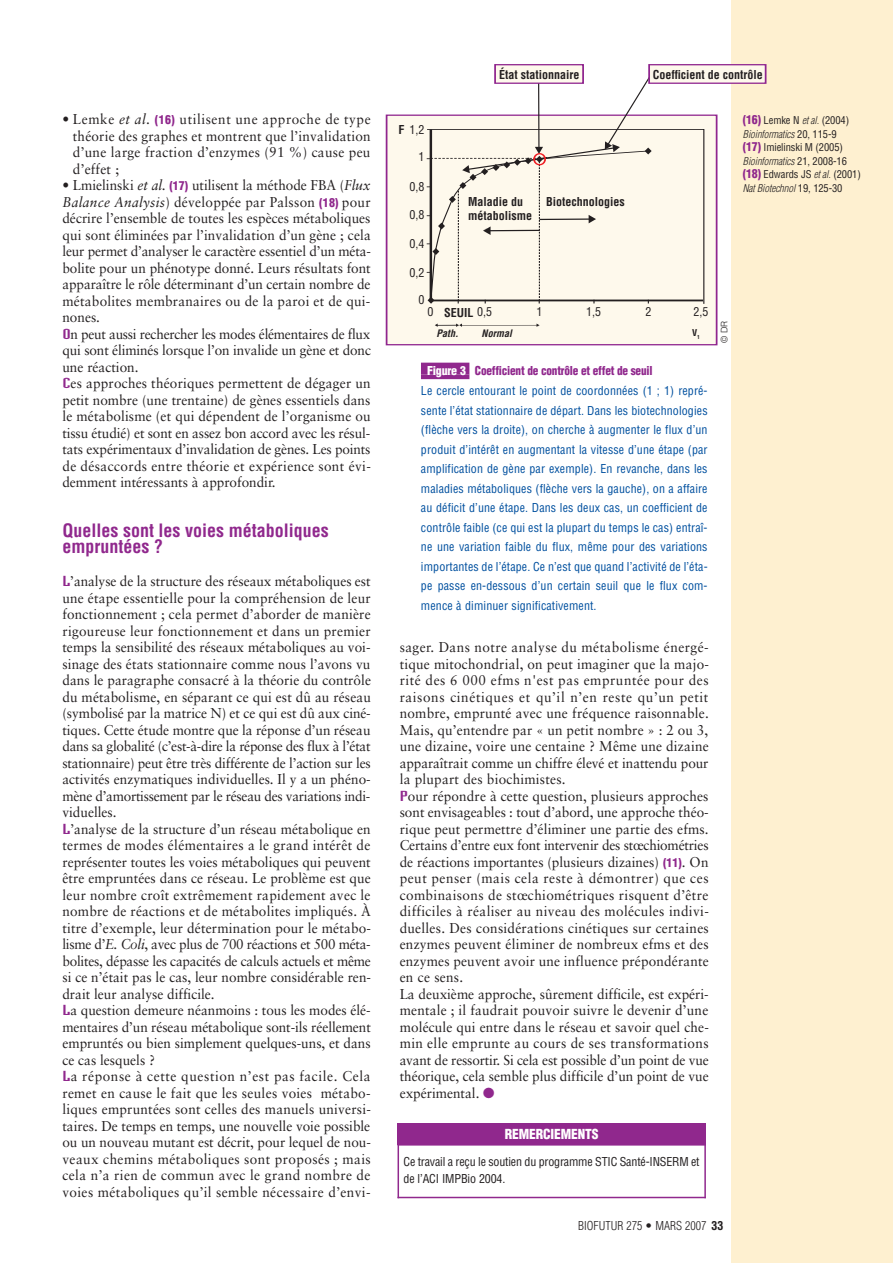
<style>
.page{position:relative;width:893px;height:1263px;background:#fff}
.page>*{position:absolute;margin:0;border:0;box-sizing:border-box;transform-origin:0 0}
.t1{font:700 condensed 18px/16.5px "Helvetica";color:#90288d}
.t2{font:14.25px/16.5px "Sabon";letter-spacing:.005em;color:#231f20;scale:.95 1}
.t3{font:900 condensed 13.5px "Helvetica";letter-spacing:-.01em;color:#fff}
.t4{font:condensed 12px/19.5px "Helvetica";letter-spacing:.01em;color:#01509f}
.t5{font:condensed 12px/16.5px "Helvetica";letter-spacing:-.015em;color:#231f20}
.t6{font:700 condensed 12px/14.4px "Helvetica";color:#231f20}
.t7{font:300 condensed 12px "Helvetica";color:#231f20}
.t8{font:condensed 10.5px/13.5px "Helvetica";letter-spacing:-.01em;color:#231f20}
.t9{font:italic 700 condensed 10.05px "Helvetica";color:#231f20}
.t10{font:700 condensed 9.15px "Helvetica";color:#231f20}
.t11{font:300 9px "Helvetica";color:#231f20}
.s1{font-style:italic}
.s2{font-family:"Helvetica";font-weight:900;font-stretch:condensed;font-size:12px;color:#90288d}
.s3{font-family:"Industria Solid";color:#90288d}
.s4{font-weight:700}
.s5{font-weight:900;font-size:12px;color:#90288d}
.s6{font-weight:300;font-style:italic}
.s7{font-weight:400}
.s8{font-weight:900;color:#fff}
.s9{font-weight:900;color:#90288d}
.s10{font-family:"Monotype Sorts";color:#90288d}
</style>
<div class="page">
<div style="left:731px;top:0;width:162px;height:1263px;background:#fef0d0"></div>
<div style="left:387px;top:115px;width:330px;height:230px;background:#fef9ec"></div>
<div style="left:386px;top:114px;width:331px;height:231px;border:2px solid #90268f"></div>
<svg style="left:426px;top:129px;width:279px;height:175px"></svg>
<svg style="left:435px;top:323px;width:104px;height:4px"></svg>
<svg style="left:427px;top:78px;width:225px;height:226px"></svg>
<div style="left:533px;top:153px;width:13px;height:12px;border:2px solid #ee1d23;border-radius:50%"></div>
<div style="left:495px;top:65px;width:88px;height:18px;background:#fef9ec"></div>
<div style="left:494px;top:64px;width:90px;height:20px;border:2px solid #90268f"></div>
<div style="left:649px;top:65px;width:117px;height:18px;background:#fef9ec"></div>
<div style="left:648px;top:64px;width:118px;height:20px;border:2px solid #90268f"></div>
<div style="left:421px;top:363px;width:48px;height:12px;background:#90288d"></div>
<hr style="left:421px;top:375px;width:48px;height:4px;background:#90288d">
<div style="left:398px;top:1123px;width:308px;height:22px;background:#90288d"></div>
<hr style="left:398px;top:1123px;width:1px;height:75px;background:#90288d">
<hr style="left:704px;top:1123px;width:2px;height:75px;background:#90288d">
<hr style="left:398px;top:1197px;width:308px;height:1px;background:#90288d">
<p class="t2" style="left:73px;top:112px;width:315px;text-align:justify;text-indent:-10px">• Lemke <span class="s1">et al.</span> <span class="s2">(16)</span> utilisent une approche de type théorie des graphes et montrent que l’invalidation d’une large fraction d’enzymes (91 %) cause peu d’effet ;</p>
<p class="t2" style="left:62px;top:178px;width:326px">• Lmielinski <span class="s1">et al.</span> <span class="s2">(17)</span> utilisent la méthode FBA (<span class="s1">Flux Balance Analysis</span>) développée par Palsson <span class="s2">(18)</span> pour décrire l’ensemble de toutes les espèces métaboliques qui sont éliminées par l’invalidation d’un gène ; cela leur permet d’analyser le caractère essentiel d’un méta&shy;bolite pour un phénotype donné. Leurs résultats font apparaître le rôle déterminant d’un certain nombre de métabolites membranaires ou de la paroi et de qui&shy;nones.<br><span class="s3">O</span>n peut aussi rechercher les modes élémentaires de flux qui sont éliminés lorsque l’on invalide un gène et donc une réaction.<br><span class="s3">C</span>es approches théoriques permettent de dégager un petit nombre (une trentaine) de gènes essentiels dans le métabolisme (et qui dépendent de l’organisme ou tissu étudié) et sont en assez bon accord avec les résul&shy;tats expérimentaux d’invalidation de gènes. Les points de désaccords entre théorie et expérience sont évi&shy;demment intéressants à approfondir.</p>
<p class="t1" style="left:62px;top:522px;width:268px">Quelles sont les voies métaboliques empruntées ?</p>
<p class="t2" style="left:62px;top:574px;width:326px"><span class="s3">L</span>’analyse de la structure des réseaux métaboliques est une étape essentielle pour la compréhension de leur fonctionnement ; cela permet d’aborder de manière rigoureuse leur fonctionnement et dans un premier temps la sensibilité des réseaux métaboliques au voi&shy;sinage des états stationnaire comme nous l’avons vu dans le paragraphe consacré à la théorie du contrôle du métabolisme, en séparant ce qui est dû au réseau (symbolisé par la matrice N) et ce qui est dû aux ciné&shy;tiques. Cette étude montre que la réponse d’un réseau dans sa globalité (c’est-à-dire la réponse des flux à l’état stationnaire) peut être très différente de l’action sur les activités enzymatiques individuelles. Il y a un phéno&shy;mène d’amortissement par le réseau des variations indi&shy;viduelles.<br><span class="s3">L</span>’analyse de la structure d’un réseau métabolique en termes de modes élémentaires a le grand intérêt de représenter toutes les voies métaboliques qui peuvent être empruntées dans ce réseau. Le problème est que leur nombre croît extrêmement rapidement avec le nombre de réactions et de métabolites impliqués. À titre d’exemple, leur détermination pour le métabo&shy;lisme d’<span class="s1">E. Coli</span>, avec plus de 700 réactions et 500 méta&shy;bolites, dépasse les capacités de calculs actuels et même si ce n’était pas le cas, leur nombre considérable ren&shy;drait leur analyse difficile.<br><span class="s3">L</span>a question demeure néanmoins : tous les modes élé&shy;mentaires d’un réseau métabolique sont-ils réellement empruntés ou bien simplement quelques-uns, et dans ce cas lesquels ?<br><span class="s3">L</span>a réponse à cette question n’est pas facile. Cela remet en cause le fait que les seules voies métabo&shy;liques empruntées sont celles des manuels universi&shy;taires. De temps en temps, une nouvelle voie possible ou un nouveau mutant est décrit, pour lequel de nou&shy;veaux chemins métaboliques sont proposés ; mais cela n’a rien de commun avec le grand nombre de voies métaboliques qu’il semble nécessaire d’envi-</p>
<p class="t5" style="left:399px;top:122px;width:28px"><span class="s4">F</span> 1,2</p>
<p class="t5" style="left:410px;top:178px;width:17px">0,8</p>
<p class="t5" style="left:410px;top:207px;width:17px">0,8</p>
<p class="t5" style="left:410px;top:235px;width:17px">0,4</p>
<p class="t5" style="left:410px;top:264px;width:17px">0,2</p>
<p class="t5" style="left:419px;top:292px;width:8px">0</p>
<p class="t6" style="left:499px;top:68px;width:82px">État stationnaire</p>
<p class="t6" style="left:653px;top:68px;width:112px">Coefficient de contrôle</p>
<p class="t6" style="left:468px;top:194px;width:66px">Maladie du métabolisme</p>
<p class="t6" style="left:546px;top:194px;width:80px">Biotechnologies</p>
<p class="t8" style="left:743px;top:114px;width:120px"><span class="s5">(16)</span> Lemke N <span class="s6">et al.</span> (2004)<br><span class="s6">Bioinformatics</span> 20, 115-9<br><span class="s5">(17)</span> Imielinski M (2005)<br><span class="s6">Bioinformatics</span> 21, 2008-16 <span class="s5">(18)</span> Edwards JS <span class="s6">et al.</span> (2001)<br><span class="s6">Nat Biotechnol</span> 19, 125-30</p>
<p class="t5" style="left:428px;top:304px;width:8px">0</p>
<p class="t5" style="left:537px;top:304px;width:8px">1</p>
<p class="t5" style="left:586px;top:304px;width:17px">1,5</p>
<p class="t5" style="left:646px;top:304px;width:8px">2</p>
<p class="t5" style="left:694px;top:304px;width:17px">2,5</p>
<p class="t9" style="left:437px;top:328px;width:23px">Path.</p>
<p class="t9" style="left:482px;top:328px;width:33px">Normal</p>
<p class="t6" style="left:444px;top:305px;width:50px">SEUIL <span class="s7">0,5</span></p>
<p class="t10" style="left:692px;top:327px;width:7px">V</p>
<p class="t4" style="left:421px;top:360px;width:288px;line-height:20.9px;text-indent:6px"><span class="s8">Figure 3</span> <span class="s9">Coefficient de contrôle et effet de seuil<br></span>Le cercle entourant le point de coordonnées (1 ; 1) repré-</p>
<p class="t4" style="left:421px;top:401px;width:288px;text-align:justify">sente l’état stationnaire de départ. Dans les biotechnologies (flèche vers la droite), on cherche à augmenter le flux d’un produit d’intérêt en augmentant la vitesse d’une étape (par amplification de gène par exemple). En revanche, dans les maladies métaboliques (flèche vers la gauche), on a affaire au déficit d’une étape. Dans les deux cas, un coefficient de contrôle faible (ce qui est la plupart du temps le cas) entraî&shy;ne une variation faible du flux, même pour des variations importantes de l’étape. Ce n’est que quand l’activité de l’éta&shy;pe passe en-dessous d’un certain seuil que le flux com&shy;mence à diminuer significativement.</p>
<p class="t2" style="left:400px;top:640px;width:327px">sager. Dans notre analyse du métabolisme énergé&shy;tique mitochondrial, on peut imaginer que la majo&shy;rité des 6 000 efms n'est pas empruntée pour des raisons cinétiques et qu’il n’en reste qu’un petit nombre, emprunté avec une fréquence raisonnable.<br>Mais, qu’entendre par « un petit nombre » : 2 ou 3, une dizaine, voire une centaine ? Même une dizaine apparaîtrait comme un chiffre élevé et inattendu pour la plupart des biochimistes.<br><span class="s3">P</span>our répondre à cette question, plusieurs approches sont envisageables : tout d’abord, une approche théo&shy;rique peut permettre d’éliminer une partie des efms.<br>Certains d’entre eux font intervenir des stœchiométries de réactions importantes (plusieurs dizaines) <span class="s2">(11)</span>. On peut penser (mais cela reste à démontrer) que ces combinaisons de stœchiométriques risquent d’être difficiles à réaliser au niveau des molécules indivi&shy;duelles. Des considérations cinétiques sur certaines enzymes peuvent éliminer de nombreux efms et des enzymes peuvent avoir une influence prépondérante en ce sens.<br>La deuxième approche, sûrement difficile, est expéri&shy;mentale ; il faudrait pouvoir suivre le devenir d’une molécule qui entre dans le réseau et savoir quel che&shy;min elle emprunte au cours de ses transformations avant de ressortir. Si cela est possible d’un point de vue théorique, cela semble plus difficile d’un point de vue expérimental. <span class="s10">●</span></p>
<p class="t3" style="left:505px;top:1126px;width:95px">REMERCIEMENTS</p>
<p class="t5" style="left:404px;top:1154px;width:298px">Ce travail a reçu le soutien du programme STIC Santé-INSERM et de l’ACI IMPBio 2004.</p>
<p class="t11" style="left:719px;top:343px;width:24px;rotate:-90deg">© DR</p>
<p class="t7" style="left:578px;top:1218px;width:147px">BIOFUTUR 275 • MARS 2007 <span class="s4">33</span></p>
</div>
